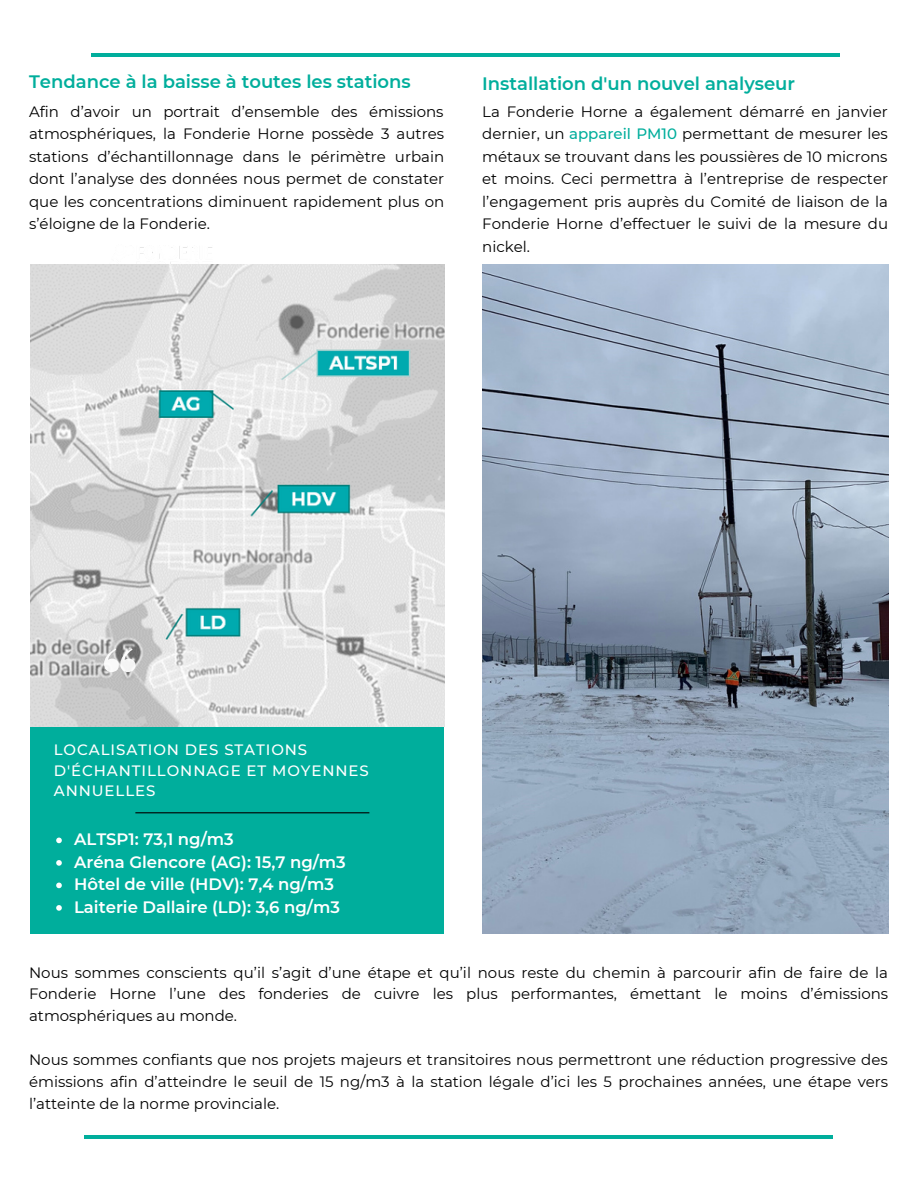
<style>
.page{position:relative;width:918px;height:1188px;background:#fff}
.page>*{position:absolute;margin:0;border:0;box-sizing:border-box;transform-origin:0 0}
.t1{font:600 18px "Montserrat";color:#00ae9c}
.t2{font:600 16.5px/22.5px "Montserrat";color:#fff}
.t3{font:15px/22.5px "Montserrat";color:#000;text-align:justify}
.t4{font:500 15px/20.2px "Montserrat";letter-spacing:.06em;color:#fff}
.s1{font-weight:500;color:#00ae9c}
</style>
<div class="page">
<div style="left:30px;top:725px;width:414px;height:209px;background:#00ae9c"></div>
<hr style="left:92px;top:53px;width:748px;height:3px;background:#00ae9c">
<hr style="left:84px;top:1135px;width:748px;height:4px;background:#00ae9c">
<img style="left:107px;top:246px;width:108px;height:19px">
<img style="left:30px;top:265px;width:414px;height:461px">
<hr style="left:135px;top:812px;width:234px;height:1px;background:#000">
<svg style="left:104px;top:649px;width:32px;height:23px"></svg>
<img style="left:482px;top:265px;width:406px;height:668px">
<svg style="left:56px;top:838px;width:6px;height:5px"></svg>
<svg style="left:56px;top:860px;width:6px;height:6px"></svg>
<svg style="left:56px;top:883px;width:6px;height:5px"></svg>
<svg style="left:56px;top:905px;width:6px;height:6px"></svg>
<p class="t1" style="left:29px;top:71px;width:383px">Tendance à la baisse à toutes les stations</p>
<p class="t3" style="left:29px;top:100px;width:417px">Afin d’avoir un portrait d’ensemble des émissions atmosphériques, la Fonderie Horne possède 3 autres stations d’échantillonnage dans le périmètre urbain dont l’analyse des données nous permet de constater que les concentrations diminuent rapidement plus on s’éloigne de la Fonderie.</p>
<p class="t1" style="left:482px;top:73px;width:314px">Installation d'un nouvel analyseur</p>
<p class="t3" style="left:482px;top:100px;width:407px">La Fonderie Horne a également démarré en janvier dernier, un <span class="s1">appareil PM10</span> permettant de mesurer les métaux se trouvant dans les poussières de 10 microns et moins. Ceci permettra à l’entreprise de respecter l’engagement pris auprès du Comité de liaison de la Fonderie Horne d’effectuer le suivi de la mesure du nickel.</p>
<p class="t4" style="left:54px;top:740px;width:317px">LOCALISATION DES STATIONS<br>D'ÉCHANTILLONNAGE ET MOYENNES<br>ANNUELLES</p>
<p class="t2" style="left:74px;top:828px;width:273px">ALTSP1: 73,1 ng/m3<br>Aréna Glencore (AG): 15,7 ng/m3<br>Hôtel de ville (HDV): 7,4 ng/m3<br>Laiterie Dallaire (LD): 3,6 ng/m3</p>
<p class="t3" style="left:29px;top:961px;width:861px;line-height:21.9px">Nous sommes conscients qu’il s’agit d’une étape et qu’il nous reste du chemin à parcourir afin de faire de la Fonderie Horne l’une des fonderies de cuivre les plus performantes, émettant le moins d’émissions atmosphériques au monde.</p>
<p class="t3" style="left:29px;top:1049px;width:861px;line-height:21.9px">Nous sommes confiants que nos projets majeurs et transitoires nous permettront une réduction progressive des émissions afin d’atteindre le seuil de 15 ng/m3 à la station légale d’ici les 5 prochaines années, une étape vers l’atteinte de la norme provinciale.</p>
</div>
